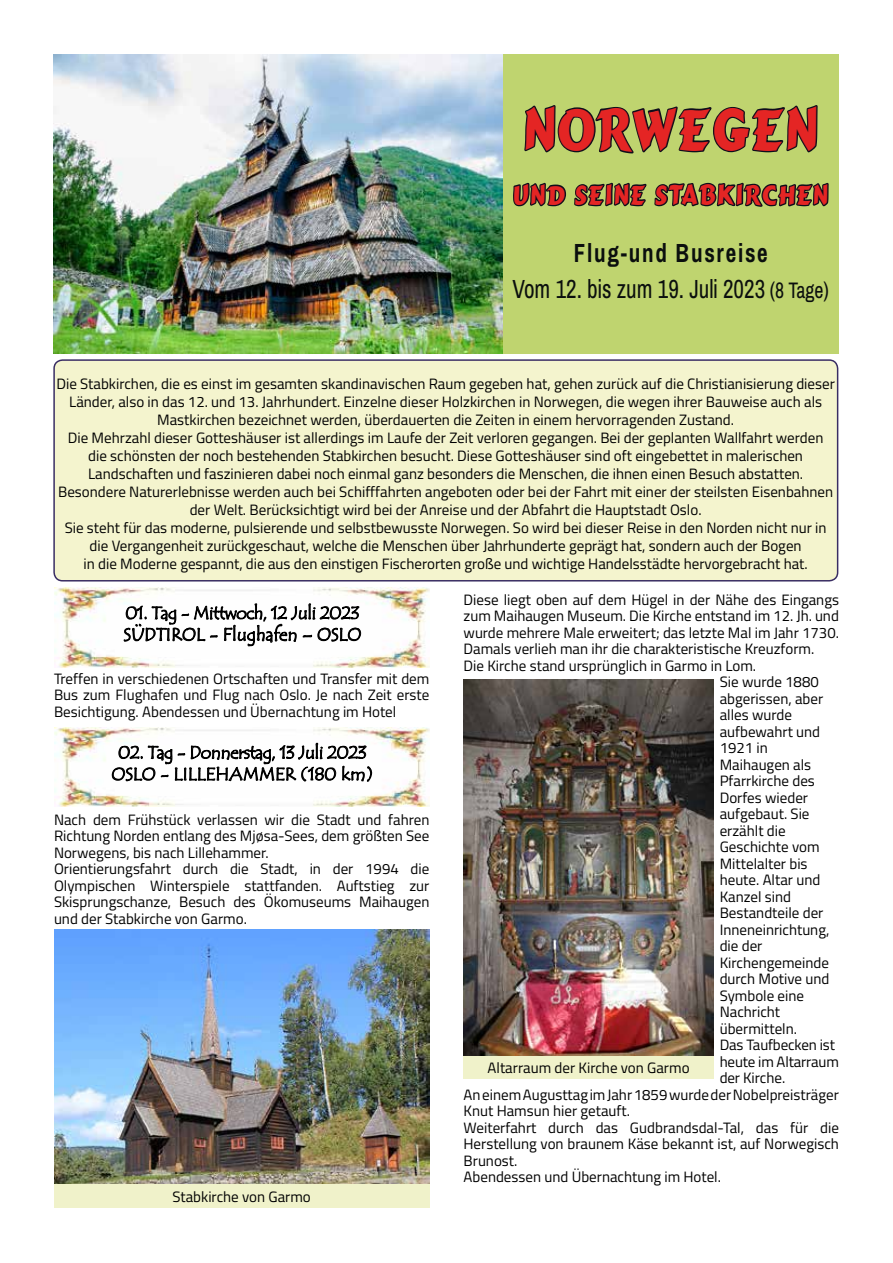
<style>
.page{position:relative;width:893px;height:1263px;background:#fff}
.page>*{position:absolute;margin:0;border:0;box-sizing:border-box;transform-origin:0 0}
.t1{font:56.25px "Cancun Plain";color:#e42524;scale:.88 1}
.t2{font:26.25px/36px "Archivo Narrow";color:#0b0f0e;text-align:center;scale:.88 1}
.t3{font:26.25px "Cancun Plain";letter-spacing:.025em;color:#e42524;scale:.88 1}
.t4{font:18px/21.6px "Tempus Sans ITC";letter-spacing:-.025em;color:#000;text-align:center}
.t5{font:18px/21.6px "Tempus Sans ITC";color:#000}
.t6{font:15px/16.5px "Titillium Web";color:#000}
.s1{font-weight:700}
.s2{font-size:22.5px}
</style>
<div class="page">
<div style="left:503px;top:54px;width:336px;height:299px;background:#bfd46f"></div>
<svg style="left:524px;top:105px;width:294px;height:49px"></svg>
<svg style="left:513px;top:182px;width:316px;height:25px"></svg>
<img style="left:54px;top:588px;width:375px;height:79px">
<svg style="left:123px;top:597px;width:238px;height:53px"></svg>
<img style="left:54px;top:727px;width:375px;height:80px">
<svg style="left:112px;top:727px;width:260px;height:65px"></svg>
<img style="left:54px;top:930px;width:375px;height:254px">
<div style="left:54px;top:1185px;width:375px;height:23px;background:#f0f2ca"></div>
<div style="left:464px;top:1056px;width:250px;height:23px;background:#f0f2ca"></div>
<img style="left:464px;top:680px;width:250px;height:375px">
<div style="left:54px;top:360px;width:784px;height:221px;background:#f4f4ce;border-radius:9px"></div>
<div style="left:53px;top:359px;width:785px;height:222px;border:2px solid #392d63;border-radius:9px"></div>
<img style="left:53px;top:54px;width:450px;height:299px">
<h1 class="t1" style="left:523px;top:88px;width:337px">NORWEGEN</h1>
<h2 class="t3" style="left:513px;top:175px;width:360px">UND SEINE STABKIRCHEN</h2>
<h2 class="t2" style="left:512px;top:235px;width:361px"><span class="s1">Flug-und Busreise<br></span>Vom 12. bis zum 19. Juli 2023 <span class="s2">(8 Tage)</span></h2>
<p class="t6" style="left:56px;top:374px;width:780px;line-height:18px;text-align:center">Die Stabkirchen, die es einst im gesamten skandinavischen Raum gegeben hat, gehen zurück auf die Christianisierung dieser Länder, also in das 12. und 13. Jahrhundert. Einzelne dieser Holzkirchen in Norwegen, die wegen ihrer Bauweise auch als Mastkirchen bezeichnet werden, überdauerten die Zeiten in einem hervorragenden Zustand.<br>Die Mehrzahl dieser Gotteshäuser ist allerdings im Laufe der Zeit verloren gegangen. Bei der geplanten Wallfahrt werden<br>die schönsten der noch bestehenden Stabkirchen besucht. Diese Gotteshäuser sind oft eingebettet in malerischen Landschaften und faszinieren dabei noch einmal ganz besonders die Menschen, die ihnen einen Besuch abstatten.<br>Besondere Naturerlebnisse werden auch bei Schifffahrten angeboten oder bei der Fahrt mit einer der steilsten Eisenbahnen der Welt. Berücksichtigt wird bei der Anreise und der Abfahrt die Hauptstadt Oslo.<br>Sie steht für das moderne, pulsierende und selbstbewusste Norwegen. So wird bei dieser Reise in den Norden nicht nur in die Vergangenheit zurückgeschaut, welche die Menschen über Jahrhunderte geprägt hat, sondern auch der Bogen<br>in die Moderne gespannt, die aus den einstigen Fischerorten große und wichtige Handelsstädte hervorgebracht hat.</p>
<p class="t5" style="left:124px;top:602px;width:239px">01. Tag - Mittwoch, 12 Juli 2023<br>SÜDTIROL - Flughafen – OSLO</p>
<p class="t6" style="left:54px;top:670px;width:377px;text-align:justify">Treffen in verschiedenen Ortschaften und Transfer mit dem Bus zum Flughafen und Flug nach Oslo. Je nach Zeit erste Besichtigung. Abendessen und Übernachtung im Hotel</p>
<p class="t4" style="left:111px;top:742px;width:263px">02. Tag - Donnerstag, 13 Juli 2023<br>OSLO - LILLEHAMMER (180 km)</p>
<p class="t6" style="left:54px;top:811px;width:377px">Nach dem Frühstück verlassen wir die Stadt und fahren Richtung Norden entlang des Mjøsa-Sees, dem größten See Norwegens, bis nach Lillehammer.<br>Orientierungsfahrt durch die Stadt, in der 1994 die Olympischen Winterspiele stattfanden. Auftstieg zur Skisprungschanze, Besuch des Ökomuseums Maihaugen und der Stabkirche von Garmo.</p>
<p class="t6" style="left:172px;top:1187px;width:140px">Stabkirche von Garmo</p>
<p class="t6" style="left:464px;top:591px;width:377px">Diese liegt oben auf dem Hügel in der Nähe des Eingangs zum Maihaugen Museum. Die Kirche entstand im 12. Jh. und wurde mehrere Male erweitert; das letzte Mal im Jahr 1730.<br>Damals verlieh man ihr die charakteristische Kreuzform.<br>Die Kirche stand ursprünglich in Garmo in Lom.</p>
<p class="t6" style="left:720px;top:673px;width:101px">Sie wurde 1880</p>
<p class="t6" style="left:720px;top:690px;width:105px">abgerissen, aber</p>
<p class="t6" style="left:720px;top:706px;width:74px">alles wurde</p>
<p class="t6" style="left:720px;top:723px;width:102px">aufbewahrt und</p>
<p class="t6" style="left:720px;top:739px;width:50px">1921 in</p>
<p class="t6" style="left:720px;top:756px;width:93px">Maihaugen als</p>
<p class="t6" style="left:720px;top:772px;width:97px">Pfarrkirche des</p>
<p class="t6" style="left:720px;top:789px;width:90px">Dorfes wieder</p>
<p class="t6" style="left:720px;top:805px;width:91px">aufgebaut. Sie</p>
<p class="t6" style="left:720px;top:822px;width:67px">erzählt die</p>
<p class="t6" style="left:720px;top:838px;width:101px">Geschichte vom</p>
<p class="t6" style="left:720px;top:855px;width:89px">Mittelalter bis</p>
<p class="t6" style="left:720px;top:871px;width:102px">heute. Altar und</p>
<p class="t6" style="left:720px;top:888px;width:73px">Kanzel sind</p>
<p class="t6" style="left:720px;top:904px;width:105px">Bestandteile der</p>
<p class="t6" style="left:720px;top:921px;width:111px">Inneneinrichtung,</p>
<p class="t6" style="left:720px;top:937px;width:44px">die der</p>
<p class="t6" style="left:720px;top:954px;width:111px">Kirchengemeinde</p>
<p class="t6" style="left:720px;top:970px;width:111px">durch Motive und</p>
<p class="t6" style="left:720px;top:987px;width:86px">Symbole eine</p>
<p class="t6" style="left:720px;top:1003px;width:62px">Nachricht</p>
<p class="t6" style="left:720px;top:1020px;width:79px">übermitteln.</p>
<p class="t6" style="left:720px;top:1036px;width:117px">Das Taufbecken ist</p>
<p class="t6" style="left:720px;top:1053px;width:121px">heute im Altarraum</p>
<p class="t6" style="left:720px;top:1069px;width:67px">der Kirche.</p>
<p class="t6" style="left:464px;top:1086px;width:377px">An einem Augusttag im Jahr 1859 wurde der Nobelpreisträger</p>
<p class="t6" style="left:464px;top:1102px;width:168px">Knut Hamsun hier getauft.</p>
<p class="t6" style="left:464px;top:1119px;width:377px">Weiterfahrt durch das Gudbrandsdal-Tal, das für die</p>
<p class="t6" style="left:464px;top:1135px;width:377px">Herstellung von braunem Käse bekannt ist, auf Norwegisch</p>
<p class="t6" style="left:464px;top:1152px;width:55px">Brunost.</p>
<p class="t6" style="left:464px;top:1168px;width:259px">Abendessen und Übernachtung im Hotel.</p>
<p class="t6" style="left:488px;top:1058px;width:203px">Altarraum der Kirche von Garmo</p>
</div>
